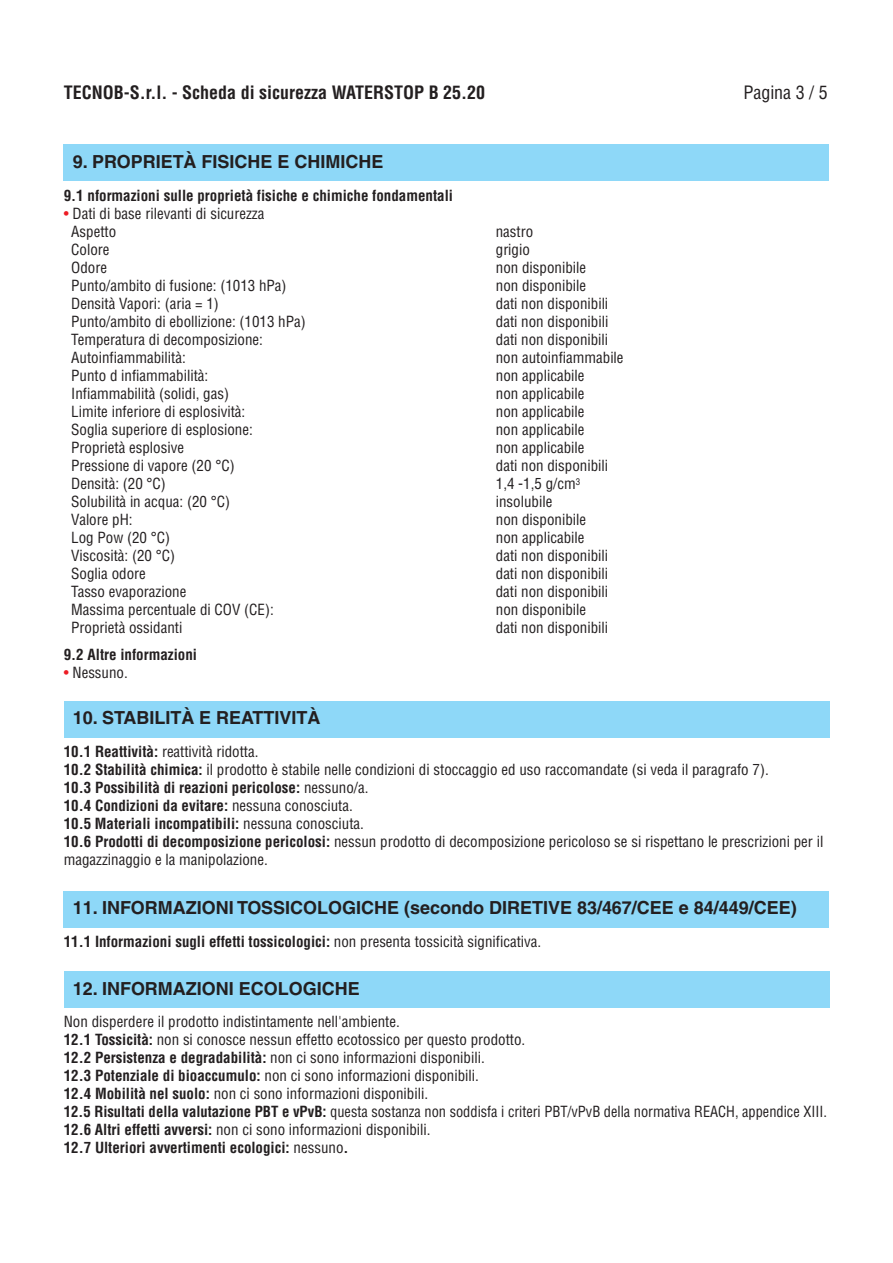
<style>
.page{position:relative;width:893px;height:1263px;background:#fff}
.page>*{position:absolute;margin:0;border:0;box-sizing:border-box;transform-origin:0 0}
.t1{font:700 18px "Helvetica";color:#231f20}
.t2{font:700 condensed 18px "Helvetica";color:#231f20}
.t3{font:condensed 18px "Helvetica";color:#231f20}
.t4{font:condensed 15px/18px "Helvetica";color:#231f20}
.t5{font:700 condensed 15px "Helvetica";color:#231f20}
.s1{color:#ed1c24}
.s2{font-weight:700}
.s3{font-weight:400}
</style>
<div class="page">
<div style="left:64px;top:145px;width:765px;height:36px;background:#8ed8f8"></div>
<div style="left:64px;top:702px;width:765px;height:36px;background:#8ed8f8"></div>
<div style="left:64px;top:891px;width:765px;height:36px;background:#8ed8f8"></div>
<div style="left:64px;top:972px;width:765px;height:36px;background:#8ed8f8"></div>
<p class="t2" style="left:64px;top:85px;width:423px">TECNOB-S.r.l. - Scheda di sicurezza WATERSTOP B 25.20</p>
<p class="t3" style="left:743px;top:85px;width:86px">Pagina 3 / 5</p>
<p class="t1" style="left:73px;top:155px;width:312px">9. PROPRIETÀ FISICHE E CHIMICHE</p>
<p class="t5" style="left:64px;top:190px;width:391px">9.1 nformazioni sulle proprietà fisiche e chimiche fondamentali</p>
<p class="t4" style="left:71px;top:206px;width:195px;text-indent:-8px"><span class="s1">•</span> Dati di base rilevanti di sicurezza<br>Aspetto</p>
<p class="t4" style="left:496px;top:224px;width:39px">nastro</p>
<p class="t4" style="left:71px;top:242px;width:40px">Colore</p>
<p class="t4" style="left:496px;top:242px;width:36px">grigio</p>
<p class="t4" style="left:71px;top:260px;width:37px">Odore</p>
<p class="t4" style="left:496px;top:260px;width:92px">non disponibile</p>
<p class="t4" style="left:71px;top:278px;width:217px">Punto/ambito di fusione: (1013 hPa)</p>
<p class="t4" style="left:496px;top:278px;width:92px">non disponibile</p>
<p class="t4" style="left:71px;top:296px;width:149px">Densità Vapori: (aria = 1)</p>
<p class="t4" style="left:496px;top:296px;width:114px">dati non disponibili</p>
<p class="t4" style="left:71px;top:314px;width:236px">Punto/ambito di ebollizione: (1013 hPa)</p>
<p class="t4" style="left:496px;top:314px;width:114px">dati non disponibili</p>
<p class="t4" style="left:71px;top:332px;width:193px">Temperatura di decomposizione:</p>
<p class="t4" style="left:496px;top:332px;width:114px">dati non disponibili</p>
<p class="t4" style="left:71px;top:350px;width:116px">Autoinfiammabilità:</p>
<p class="t4" style="left:496px;top:350px;width:129px">non autoinfiammabile</p>
<p class="t4" style="left:71px;top:368px;width:139px">Punto d infiammabilità:</p>
<p class="t4" style="left:496px;top:368px;width:90px">non applicabile</p>
<p class="t4" style="left:71px;top:386px;width:159px">Infiammabilità (solidi, gas)</p>
<p class="t4" style="left:496px;top:386px;width:90px">non applicabile</p>
<p class="t4" style="left:71px;top:404px;width:176px">Limite inferiore di esplosività:</p>
<p class="t4" style="left:496px;top:404px;width:90px">non applicabile</p>
<p class="t4" style="left:71px;top:422px;width:183px">Soglia superiore di esplosione:</p>
<p class="t4" style="left:496px;top:422px;width:90px">non applicabile</p>
<p class="t4" style="left:71px;top:440px;width:114px">Proprietà esplosive</p>
<p class="t4" style="left:496px;top:440px;width:90px">non applicabile</p>
<p class="t4" style="left:71px;top:458px;width:165px">Pressione di vapore (20 °C)</p>
<p class="t4" style="left:496px;top:458px;width:114px">dati non disponibili</p>
<p class="t4" style="left:71px;top:476px;width:96px">Densità: (20 °C)</p>
<p class="t4" style="left:496px;top:476px;width:86px">1,4 -1,5 g/cm<sup>3</sup></p>
<p class="t4" style="left:71px;top:494px;width:160px">Solubilità in acqua: (20 °C)</p>
<p class="t4" style="left:496px;top:494px;width:58px">insolubile</p>
<p class="t4" style="left:71px;top:512px;width:63px">Valore pH:</p>
<p class="t4" style="left:496px;top:512px;width:92px">non disponibile</p>
<p class="t4" style="left:71px;top:530px;width:100px">Log Pow (20 °C)</p>
<p class="t4" style="left:496px;top:530px;width:90px">non applicabile</p>
<p class="t4" style="left:71px;top:548px;width:105px">Viscosità: (20 °C)</p>
<p class="t4" style="left:496px;top:548px;width:114px">dati non disponibili</p>
<p class="t4" style="left:71px;top:566px;width:76px">Soglia odore</p>
<p class="t4" style="left:496px;top:566px;width:114px">dati non disponibili</p>
<p class="t4" style="left:71px;top:584px;width:117px">Tasso evaporazione</p>
<p class="t4" style="left:496px;top:584px;width:114px">dati non disponibili</p>
<p class="t4" style="left:71px;top:602px;width:204px">Massima percentuale di COV (CE):</p>
<p class="t4" style="left:496px;top:602px;width:92px">non disponibile</p>
<p class="t4" style="left:71px;top:620px;width:113px">Proprietà ossidanti</p>
<p class="t4" style="left:496px;top:620px;width:114px">dati non disponibili</p>
<p class="t5" style="left:64px;top:649px;width:135px">9.2 Altre informazioni</p>
<p class="t4" style="left:64px;top:665px;width:66px"><span class="s1">•</span> Nessuno.</p>
<p class="t1" style="left:73px;top:711px;width:249px">10. STABILITÀ E REATTIVITÀ</p>
<p class="t4" style="left:64px;top:744px;width:761px"><span class="s2">10.1 Reattività:</span> reattività ridotta.<br><span class="s2">10.2 Stabilità chimica:</span> il prodotto è stabile nelle condizioni di stoccaggio ed uso raccomandate (si veda il paragrafo 7).<br><span class="s2">10.3 Possibilità di reazioni pericolose:</span> nessuno/a.<br><span class="s2">10.4 Condizioni da evitare:</span> nessuna conosciuta.<br><span class="s2">10.5 Materiali incompatibili:</span> nessuna conosciuta.<br><span class="s2">10.6 Prodotti di decomposizione pericolosi:</span> nessun prodotto di decomposizione pericoloso se si rispettano le prescrizioni per il magazzinaggio e la manipolazione.</p>
<p class="t1" style="left:73px;top:901px;width:726px">11. INFORMAZIONI TOSSICOLOGICHE (secondo DIRETIVE 83/467/CEE e 84/449/CEE)</p>
<p class="t5" style="left:64px;top:936px;width:479px">11.1 Informazioni sugli effetti tossicologici: <span class="s3">non presenta tossicità significativa.</span></p>
<p class="t1" style="left:73px;top:982px;width:288px">12. INFORMAZIONI ECOLOGICHE</p>
<p class="t4" style="left:64px;top:1014px;width:765px">Non disperdere il prodotto indistintamente nell'ambiente.<br><span class="s2">12.1 Tossicità:</span> non si conosce nessun effetto ecotossico per questo prodotto.<br><span class="s2">12.2 Persistenza e degradabilità:</span> non ci sono informazioni disponibili.<br><span class="s2">12.3 Potenziale di bioaccumulo:</span> non ci sono informazioni disponibili.<br><span class="s2">12.4 Mobilità nel suolo:</span> non ci sono informazioni disponibili.<br><span class="s2">12.5 Risultati della valutazione PBT e vPvB:</span> questa sostanza non soddisfa i criteri PBT/vPvB della normativa REACH, appendice XIII.<br><span class="s2">12.6 Altri effetti avversi:</span> non ci sono informazioni disponibili.<br><span class="s2">12.7 Ulteriori avvertimenti ecologici:</span> nessuno<span class="s2">.</span></p>
</div>
